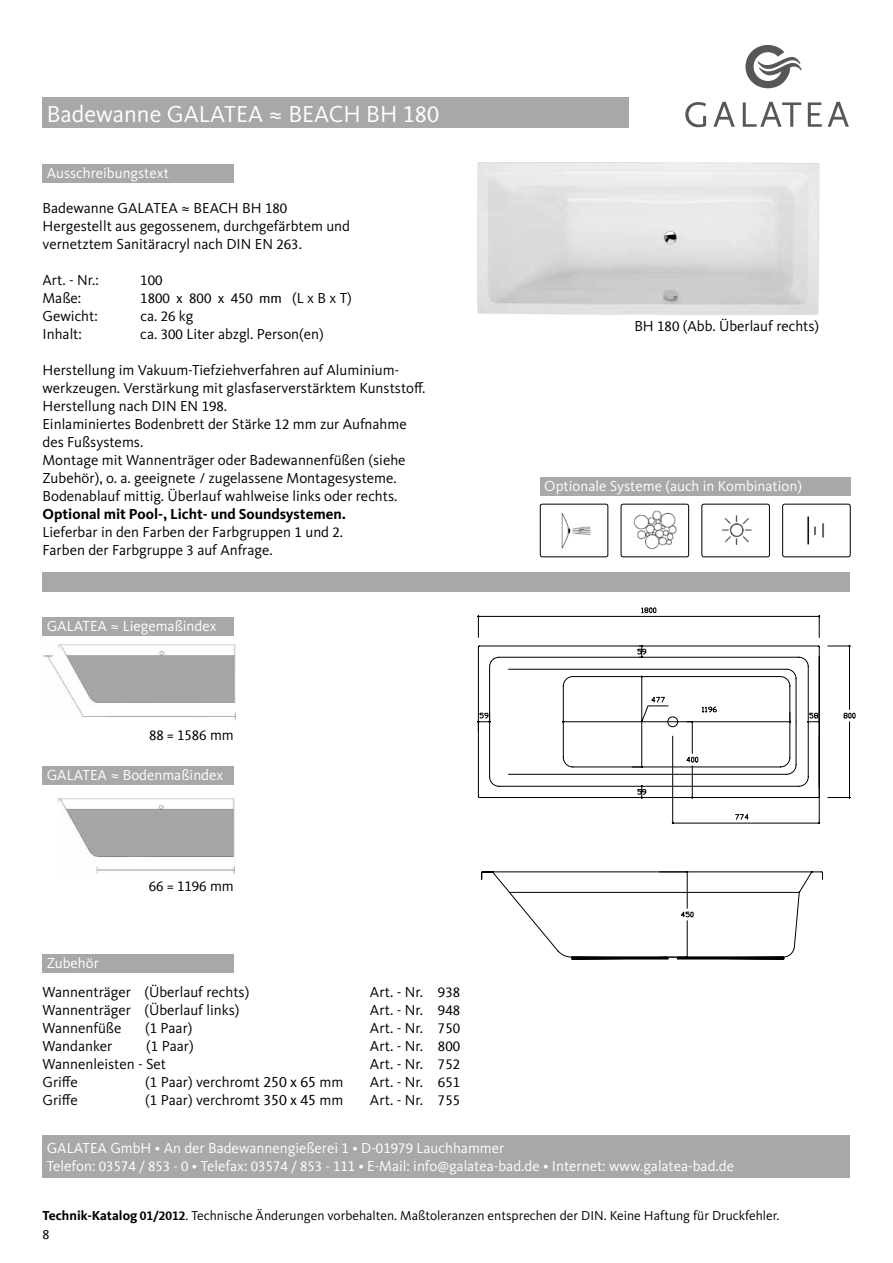
<style>
.page{position:relative;width:893px;height:1263px;background:#fff}
.page>*{position:absolute;margin:0;border:0;box-sizing:border-box;transform-origin:0 0}
.t1{font:24px "Kievit Pro";color:#fff}
.t2{font:23.25px "CDU Kievit Tab";color:#fff}
.t3{font:15px/18px "Kievit Pro";color:#000}
.t4{font:15px/18px "Kievit Pro";color:#fff}
.t5{font:14.25px "CDU Kievit Tab";color:#000}
.t6{font:13.5px "Kievit Pro";color:#000}
.t7{font:13.5px "CDU Kievit Tab";color:#000}
.s1{font-family:"Kievit Pro";font-size:24px}
.s2{font-family:"Kievit Pro";font-size:15px}
.s3{font-family:"CDU Kievit Tab";font-size:14.25px}
.s4{font-weight:700}
.s5{font-family:"CDU Kievit Tab"}
.s6{font-family:"CDU Kievit Tab";font-weight:700;font-size:12.75px}
</style>
<div class="page">
<div style="left:43px;top:98px;width:586px;height:30px;background:#a8a8a7"></div>
<svg style="left:745px;top:45px;width:57px;height:43px"></svg>
<svg style="left:685px;top:102px;width:21px;height:25px"></svg>
<svg style="left:713px;top:102px;width:22px;height:25px"></svg>
<svg style="left:743px;top:102px;width:58px;height:25px"></svg>
<svg style="left:808px;top:102px;width:14px;height:25px"></svg>
<svg style="left:828px;top:102px;width:21px;height:25px"></svg>
<img style="left:477px;top:162px;width:342px;height:153px">
<img style="left:58px;top:798px;width:177px;height:76px">
<img style="left:43px;top:644px;width:193px;height:76px">
<img style="left:561px;top:512px;width:30px;height:37px">
<div style="left:540px;top:504px;width:68px;height:53px;border:1px solid #000;border-radius:2px"></div>
<img style="left:633px;top:510px;width:44px;height:40px">
<div style="left:621px;top:504px;width:68px;height:53px;border:1px solid #000;border-radius:2px"></div>
<img style="left:721px;top:515px;width:31px;height:30px">
<div style="left:702px;top:504px;width:68px;height:53px;border:1px solid #000;border-radius:2px"></div>
<img style="left:807px;top:516px;width:18px;height:29px">
<div style="left:782px;top:504px;width:68px;height:53px;border:1px solid #000;border-radius:2px"></div>
<svg style="left:820px;top:645px;width:36px;height:154px"></svg>
<svg style="left:477px;top:607px;width:343px;height:352px"></svg>
<div style="left:43px;top:1135px;width:807px;height:43px;background:#a8a8a7"></div>
<div style="left:43px;top:618px;width:191px;height:18px;background:#a8a8a7"></div>
<div style="left:43px;top:766px;width:191px;height:18px;background:#a8a8a7"></div>
<div style="left:43px;top:954px;width:191px;height:18px;background:#a8a8a7"></div>
<div style="left:540px;top:477px;width:310px;height:18px;background:#a8a8a7"></div>
<div style="left:43px;top:165px;width:191px;height:18px;background:#a8a8a7"></div>
<div style="left:43px;top:572px;width:807px;height:19px;background:#a8a8a7"></div>
<h1 class="t1" style="left:47px;top:100px;width:136px">Badewanne GALA</h1>
<h1 class="t1" style="left:224px;top:100px;width:79px">TEA ≈ BEACH</h1>
<h2 class="t2" style="left:366px;top:101px;width:74px"><span class="s1">BH</span> 180</h2>
<p class="t4" style="left:47px;top:164px;width:124px">Ausschreibungstext</p>
<p class="t3" style="left:43px;top:199px;width:85px">Badewanne GALA</p>
<p class="t3" style="left:153px;top:199px;width:50px">TEA ≈ BEACH</p>
<p class="t5" style="left:242px;top:201px;width:47px"><span class="s2">BH</span> 180</p>
<p class="t3" style="left:43px;top:217px;width:309px">Hergestellt aus gegossenem, durchgefärbtem und vernetztem Sanitäracryl nach DIN</p>
<p class="t3" style="left:255px;top:235px;width:49px">EN <span class="s3">263</span>.</p>
<p class="t3" style="left:43px;top:271px;width:58px">Art. - N r.:</p>
<p class="t5" style="left:140px;top:273px;width:24px">100</p>
<p class="t3" style="left:43px;top:289px;width:40px">Maße:</p>
<p class="t5" style="left:140px;top:291px;width:213px">1800 x 800 x 450 mm <span class="s2">(L x B x T)</span></p>
<p class="t3" style="left:43px;top:307px;width:57px">Gewicht:</p>
<p class="t3" style="left:140px;top:307px;width:55px">ca. <span class="s3">26</span> kg</p>
<p class="t3" style="left:43px;top:325px;width:41px">I nhalt:</p>
<p class="t3" style="left:140px;top:325px;width:185px">ca. <span class="s3">300</span> Liter abzgl. Person(en)</p>
<p class="t3" style="left:43px;top:361px;width:385px">Herstellung im Vakuum-Tiefziehverfahren auf Aluminium&shy;werkzeugen. Verstärkung mit glasfaserverstärktem Kunststoff.<br>Herstellung nach DIN</p>
<p class="t3" style="left:43px;top:397px;width:366px;text-indent:138px">EN <span class="s3">198</span>.<br>Einlaminiertes Bodenbrett der Stärke <span class="s3">12</span> mm zur Aufnahme des Fußsystems.<br>Montage mit Wannenträger oder Badewannenfüßen (siehe Zubehör), o. a. geeignete / zugelassene Montagesysteme.<br>Bodenablauf mittig. Ü berlauf wahlweise links oder rechts.</p>
<p class="t3" style="left:43px;top:505px;width:305px"><span class="s4">Optional mit Pool-, Licht- und Soundsystemen.<br></span>Lieferbar in den Farben der Farbgruppen <span class="s3">1</span> und <span class="s3">2</span>.<br>Farben der Farbgruppe <span class="s3">3</span> auf Anfrage.</p>
<p class="t4" style="left:47px;top:617px;width:171px">GALATEA ≈ Liegemaßindex</p>
<p class="t5" style="left:149px;top:728px;width:86px">88 = 1586 <span class="s2">mm</span></p>
<p class="t4" style="left:47px;top:766px;width:178px">GALATEA ≈ Bodenmaßindex</p>
<p class="t4" style="left:47px;top:954px;width:54px">Zubehör</p>
<p class="t5" style="left:149px;top:878px;width:87px">66 = 1196 <span class="s2">mm</span></p>
<p class="t3" style="left:43px;top:983px;width:208px">Wannenträger (Ü berlauf rechts)</p>
<p class="t3" style="left:370px;top:983px;width:92px">Art. - N r. <span class="s3">938</span></p>
<p class="t3" style="left:43px;top:1001px;width:199px">Wannenträger (Ü berlauf links)</p>
<p class="t3" style="left:370px;top:1001px;width:92px">A rt. - N r. <span class="s3">948</span></p>
<p class="t3" style="left:43px;top:1019px;width:80px">Wannenfüße</p>
<p class="t3" style="left:145px;top:1019px;width:49px">(<span class="s3">1</span> Paar)</p>
<p class="t3" style="left:370px;top:1019px;width:92px">Art. - N r. <span class="s3">750</span></p>
<p class="t3" style="left:43px;top:1037px;width:71px">Wandanker</p>
<p class="t3" style="left:146px;top:1037px;width:49px">(<span class="s3">1</span> Paar)</p>
<p class="t3" style="left:370px;top:1037px;width:92px">Art. - N r. <span class="s3">800</span></p>
<p class="t3" style="left:43px;top:1055px;width:125px">Wannenleisten - Set</p>
<p class="t3" style="left:370px;top:1055px;width:92px">Art. - N r. <span class="s3">752</span></p>
<p class="t3" style="left:43px;top:1073px;width:37px">Griffe</p>
<p class="t3" style="left:145px;top:1073px;width:316px">(<span class="s3">1</span> Paar) verchromt <span class="s5">250 x 65</span> mm Art. - N r. <span class="s3">651</span></p>
<p class="t3" style="left:43px;top:1091px;width:37px">Griffe</p>
<p class="t3" style="left:145px;top:1091px;width:316px">(<span class="s3">1</span> Paar) verchromt <span class="s5">350 x 45</span> mm Art. - N r. <span class="s3">755</span></p>
<p class="t3" style="left:634px;top:317px;width:186px">BH <span class="s3">180</span> (Abb. Ü berlauf rechts)</p>
<p class="t4" style="left:544px;top:477px;width:259px">Optionale Systeme (auch in Kombination)</p>
<p class="t4" style="left:47px;top:1139px;width:689px">GALATEA GmbH • An der Badewannengießerei <span class="s3">1</span> • D-<span class="s3">01979</span> Lauchhammer<br>Telefon: <span class="s3">03574 / 853 - 0</span> • Telefax: <span class="s3">03574 / 853 - 111</span> • E-Mail: info@galatea-bad.de • Internet: www.galatea-bad.de</p>
<p class="t6" style="left:43px;top:1207px;width:739px"><span class="s4">Technik-Katalog</span> <span class="s6">01/2012</span>. Technische Änderungen vorbehalten. Maßtoleranzen entsprechen der DIN . Keine Haftung für Druckfehler.</p>
<p class="t7" style="left:43px;top:1226px;width:9px">8</p>
</div>
